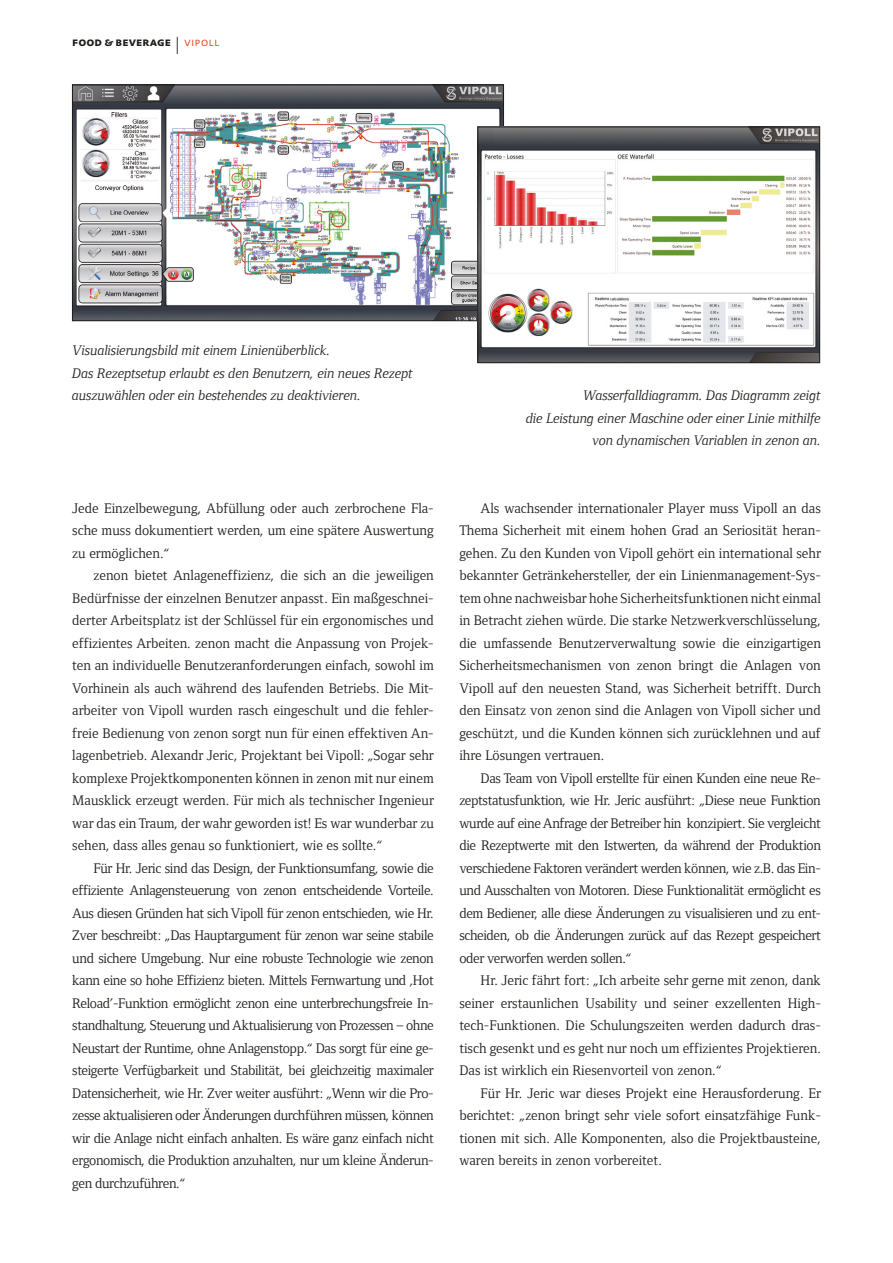
<style>
.page{position:relative;width:893px;height:1263px;background:#fff}
.page>*{position:absolute;margin:0;border:0;box-sizing:border-box;transform-origin:0 0}
.copy_indent{font:14.25px/22.5px "Foundry Form Serif";color:#1d1d1b;text-align:justify}
.Bildunterschrift_ali{font:14.25px/22.5px "Foundry Form Serif Italic OSF";color:#1d1d1b}
.copy_no_indent{font:14.25px/22.5px "Foundry Form Serif";color:#1d1d1b;text-align:justify}
.t1{font:700 12px "DTL Prokyon TOT Caps";letter-spacing:.005em;color:#1d1d1b}
.s1{font-weight:300;font-size:24px}
.s2{font-weight:300;color:#e74111}
</style>
<div class="page">
<img style="left:74px;top:87px;width:428px;height:232px">
<div style="left:72px;top:85px;width:432px;height:236px;border:1px solid #1d1d1b"></div>
<img style="left:480px;top:129px;width:338px;height:232px">
<div style="left:478px;top:127px;width:342px;height:236px;border:1px solid #1d1d1b"></div>
<p class="t1" style="left:72px;top:34px;width:149px">food &amp; beverage <span class="s1">I</span> <span class="s2">vipoll</span></p>
<p class="Bildunterschrift_ali" style="left:72px;top:339px;width:342px">Visualisierungsbild mit einem Linienüberblick.<br>Das Rezeptsetup erlaubt es den Benutzern, ein neues Rezept auszuwählen oder ein bestehendes zu deaktivieren.</p>
<p class="copy_no_indent" style="left:72px;top:497px;width:363px">Jede Einzelbewegung, Abfüllung oder auch zerbrochene Fla&shy;sche muss dokumentiert werden, um eine spätere Auswertung zu ermöglichen.“</p>
<p class="copy_indent" style="left:72px;top:564px;width:363px;text-indent:21px">zenon bietet Anlageneffizienz, die sich an die jeweiligen Bedürfnisse der einzelnen Benutzer anpasst. Ein maßgeschnei&shy;derter Arbeitsplatz ist der Schlüssel für ein ergonomisches und effizientes Arbeiten. zenon macht die Anpassung von Projek&shy;ten an individuelle Benutzeranforderungen einfach, sowohl im Vorhinein als auch während des laufenden Betriebs. Die Mit&shy;arbeiter von Vipoll wurden rasch eingeschult und die fehler&shy;freie Bedienung von zenon sorgt nun für einen effektiven An&shy;lagenbetrieb. Alexandr Jeric, Projektant bei Vipoll: „Sogar sehr komplexe Projektkomponenten können in zenon mit nur einem Mausklick erzeugt werden. Für mich als technischer Ingenieur war das ein Traum, der wahr geworden ist! Es war wunderbar zu sehen, dass alles genau so funktioniert, wie es sollte.“</p>
<p class="copy_indent" style="left:72px;top:857px;width:363px;text-indent:21px">Für Hr. Jeric sind das Design, der Funktionsumfang, sowie die effiziente Anlagensteuerung von zenon entscheidende Vorteile.<br>Aus diesen Gründen hat sich Vipoll für zenon entschieden, wie Hr.<br>Zver beschreibt: „Das Hauptargument für zenon war seine stabile und sichere Umgebung. Nur eine robuste Technologie wie zenon kann eine so hohe Effizienz bieten. Mittels Fernwartung und ‚Hot Reload’-Funktion ermöglicht zenon eine unterbrechungsfreie In&shy;standhaltung, Steuerung und Aktualisierung von Prozessen – ohne Neustart der Runtime, ohne Anlagenstopp.“ Das sorgt für eine ge&shy;steigerte Verfügbarkeit und Stabilität, bei gleichzeitig maximaler Datensicherheit, wie Hr. Zver weiter ausführt: „Wenn wir die Pro&shy;zesse aktualisieren oder Änderungen durchführen müssen, können wir die Anlage nicht einfach anhalten. Es wäre ganz einfach nicht ergonomisch, die Produktion anzuhalten, nur um kleine Änderun&shy;gen durchzuführen.“</p>
<p class="Bildunterschrift_ali" style="left:526px;top:384px;width:296px;text-align:right">Wasserfalldiagramm. Das Diagramm zeigt<br>die Leistung einer Maschine oder einer Linie mithilfe von dynamischen Variablen in zenon an.</p>
<p class="copy_indent" style="left:459px;top:497px;width:363px;text-indent:21px">Als wachsender internationaler Player muss Vipoll an das Thema Sicherheit mit einem hohen Grad an Seriosität heran&shy;gehen. Zu den Kunden von Vipoll gehört ein international sehr bekannter Getränkehersteller, der ein Linienmanagement-Sys&shy;tem ohne nachweisbar hohe Sicherheitsfunktionen nicht einmal in Betracht ziehen würde. Die starke Netzwerkverschlüsselung, die umfassende Benutzerverwaltung sowie die einzigartigen Sicherheitsmechanismen von zenon bringt die Anlagen von Vipoll auf den neuesten Stand, was Sicherheit betrifft. Durch den Einsatz von zenon sind die Anlagen von Vipoll sicher und geschützt, und die Kunden können sich zurücklehnen und auf ihre Lösungen vertrauen.</p>
<p class="copy_indent" style="left:459px;top:767px;width:363px;text-indent:21px">Das Team von Vipoll erstellte für einen Kunden eine neue Re&shy;zeptstatusfunktion, wie Hr. Jeric ausführt: „Diese neue Funktion wurde auf eine Anfrage der Betreiber hin konzipiert. Sie vergleicht die Rezeptwerte mit den Istwerten, da während der Produktion verschiedene Faktoren verändert werden können, wie z.B. das Ein&shy;und Ausschalten von Motoren. Diese Funktionalität ermöglicht es dem Bediener, alle diese Änderungen zu visualisieren und zu ent&shy;scheiden, ob die Änderungen zurück auf das Rezept gespeichert oder verworfen werden sollen.“</p>
<p class="copy_indent" style="left:459px;top:969px;width:363px;text-indent:21px">Hr. Jeric fährt fort: „Ich arbeite sehr gerne mit zenon, dank seiner erstaunlichen Usability und seiner exzellenten High&shy;tech-Funktionen. Die Schulungszeiten werden dadurch dras&shy;tisch gesenkt und es geht nur noch um effizientes Projektieren.<br>Das ist wirklich ein Riesenvorteil von zenon.“</p>
<p class="copy_indent" style="left:459px;top:1082px;width:363px;text-indent:21px">Für Hr. Jeric war dieses Projekt eine Herausforderung. Er berichtet: „zenon bringt sehr viele sofort einsatzfähige Funk&shy;tionen mit sich. Alle Komponenten, also die Projektbausteine, waren bereits in zenon vorbereitet.</p>
</div>
